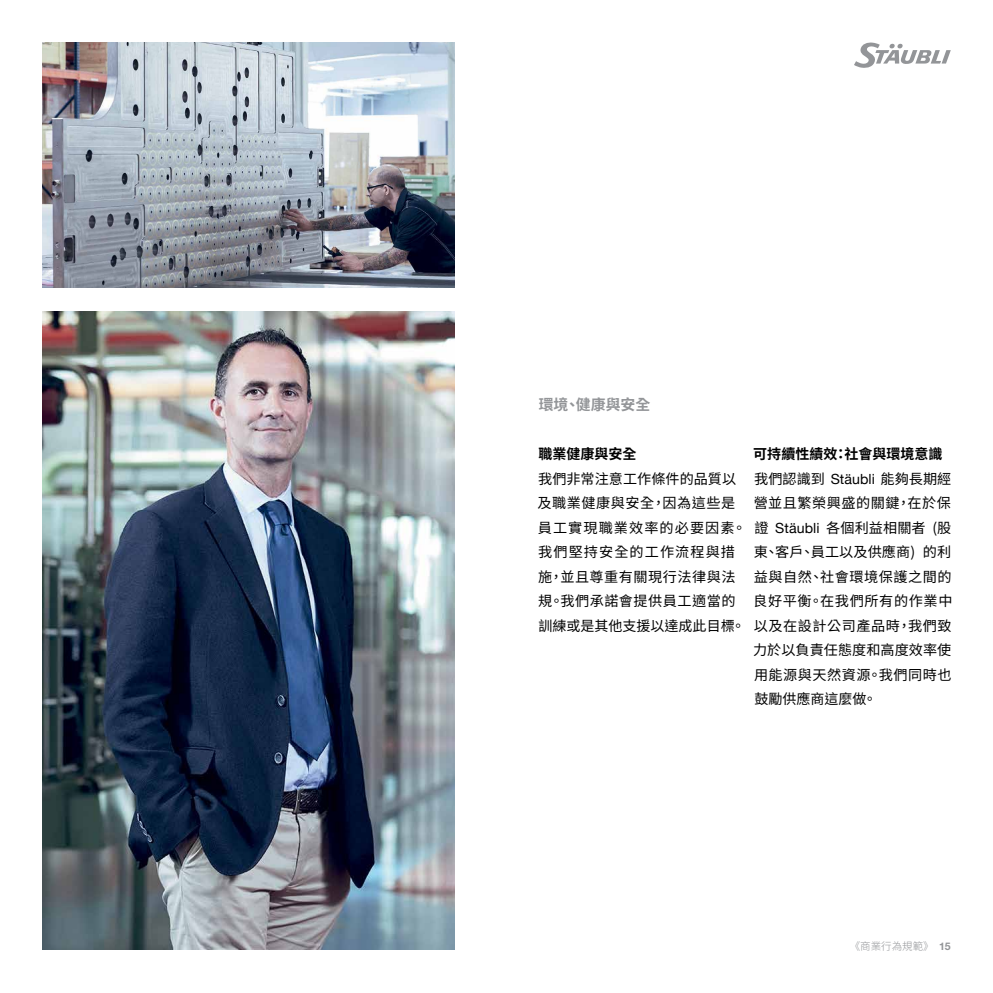
<style>
.page{position:relative;width:993px;height:993px;background:#fff}
.page>*{position:absolute;margin:0;border:0;box-sizing:border-box;transform-origin:0 0}
.t1{font:700 14.88px "Noto Sans CJ Ktc";color:#939598}
.t2{font:14px/24.5px "Noto Sans CJ Ktc";letter-spacing:.035em;color:#000}
.t3{font:700 14px "Noto Sans CJ Ktc";color:#000}
.t4{font:300 10.5px "Noto Sans CJ Ktc";color:#939598}
.s1{font-weight:700}
.s2{font-family:"Helvetica Neue"}
.s3{font-family:"Helvetica Neue LT Std";font-weight:700}
</style>
<div class="page">
<img style="left:42px;top:42px;width:412px;height:245px">
<img style="left:42px;top:312px;width:412px;height:637px">
<svg style="left:854px;top:42px;width:96px;height:26px"></svg>
<p class="t1" style="left:538px;top:396px;width:113px">環境、健康與安全</p>
<p class="t3" style="left:538px;top:446px;width:99px">職業健康與安全</p>
<p class="t2" style="left:537px;top:466px;width:210px">我們非常注意工作條件的品質以及職業健康與安全，因為這些是員工實現職業效率的必要因素。我們堅持安全的工作流程與措施，並且尊重有關現行法律與法規。我們承諾會提供員工適當的訓練或是其他支援以達成此目標。</p>
<p class="t2" style="left:752px;top:442px;width:201px"><span class="s1">可持續性績效：社會與環境意識</span>我們認識到 <span class="s2">Stäubli</span> 能夠長期經營並且繁榮興盛的關鍵，在於保證 <span class="s2">Stäubli</span> 各個利益相關者 (股東、客戶、員工以及供應商) 的利益與自然、社會環境保護之間的良好平衡。在我們所有的作業中以及在設計公司產品時，我們致力於以負責任態度和高度效率使用能源與天然資源。我們同時也鼓勵供應商這麼做。</p>
<p class="t4" style="left:849px;top:939px;width:102px">《商業行為規範》 <span class="s3">15</span></p>
</div>
